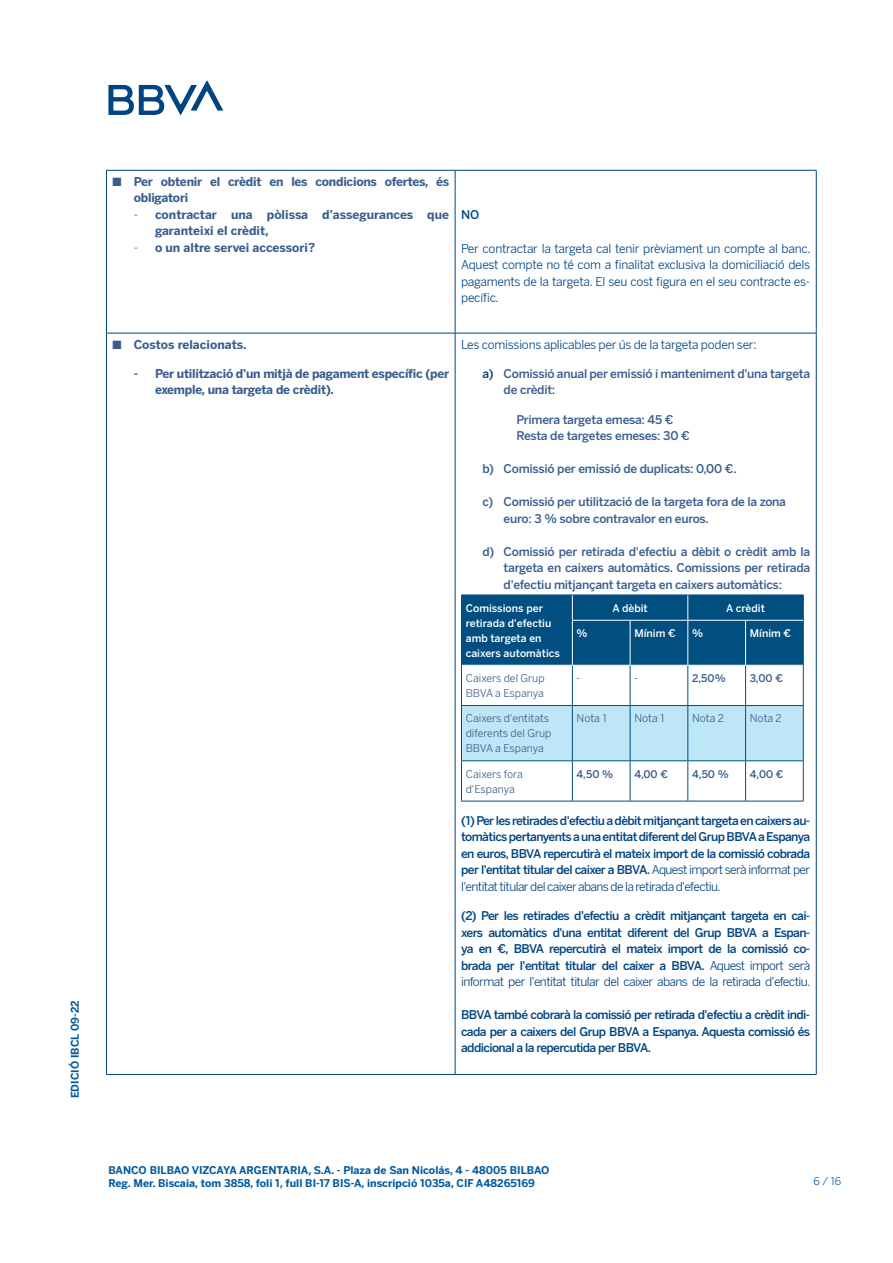
<style>
.page{position:relative;width:893px;height:1263px;background:#fff}
.page>*{position:absolute;margin:0;border:0;box-sizing:border-box;transform-origin:0 0}
.parrafo_columna_secu{font:500 12px/16.5px "Benton Sans BBVA";letter-spacing:-.05em;color:#004481;text-align:justify}
.sangrado_1_-_sin_bul{font:500 12px/16.5px "Benton Sans BBVA";letter-spacing:-.02em;color:#385e8d}
.parrafo_columna_secu-2{font:12px/16.5px "BBVA Benton Sans";letter-spacing:-.02em;color:#004481;text-align:justify}
.sangrado_1{font:700 12px/16.5px "BBVA Benton Sans";letter-spacing:-.02em;color:#385e8d}
.sangrado_1-2{font:700 12px/16.5px "BBVA Benton Sans";color:#385e8d}
.t1{font:700 10.5px/12.6px "BBVA Benton Sans";color:#005aa2}
.t2{font:10.5px/15px "BBVA Benton Sans";color:#385e8d}
.t3{font:500 10.5px/15px "Benton Sans BBVA";color:#fff}
.t4{font:500 10.5px "Benton Sans BBVA";color:#385e8d}
.t5{font:10.5px "BBVA Benton Sans";color:#005aa2}
.s1{font-weight:400}
.s2{color:#004481}
.s3{font-family:"BBVA Benton Sans";font-weight:400}
</style>
<div class="page">
<svg style="left:108px;top:80px;width:115px;height:35px"></svg>
<hr style="left:106px;top:170px;width:349px;height:1px;background:#004481">
<hr style="left:106px;top:170px;width:1px;height:163px;background:#004481">
<hr style="left:455px;top:170px;width:361px;height:1px;background:#004481">
<hr style="left:455px;top:170px;width:1px;height:163px;background:#004481">
<hr style="left:816px;top:170px;width:1px;height:163px;background:#004481">
<hr style="left:106px;top:333px;width:349px;height:1px;background:#004481">
<hr style="left:106px;top:333px;width:1px;height:741px;background:#004481">
<hr style="left:455px;top:333px;width:361px;height:1px;background:#004481">
<hr style="left:455px;top:333px;width:1px;height:741px;background:#004481">
<hr style="left:816px;top:333px;width:1px;height:741px;background:#004481">
<hr style="left:106px;top:1074px;width:349px;height:1px;background:#004481">
<hr style="left:455px;top:1074px;width:361px;height:1px;background:#004481">
<div style="left:462px;top:706px;width:341px;height:54px;background:#bde6f6"></div>
<div style="left:461px;top:595px;width:343px;height:70px;background:#014e80"></div>
<hr style="left:572px;top:620px;width:58px;height:1px;background:#fff">
<hr style="left:572px;top:621px;width:1px;height:44px;background:#fff">
<hr style="left:630px;top:620px;width:58px;height:1px;background:#fff">
<hr style="left:630px;top:621px;width:1px;height:44px;background:#fff">
<hr style="left:688px;top:620px;width:58px;height:1px;background:#fff">
<hr style="left:687px;top:621px;width:1px;height:44px;background:#fff">
<hr style="left:746px;top:620px;width:57px;height:1px;background:#fff">
<hr style="left:745px;top:621px;width:1px;height:44px;background:#fff">
<hr style="left:461px;top:665px;width:1px;height:40px;background:#014e80">
<hr style="left:572px;top:666px;width:1px;height:39px;background:#014e80">
<hr style="left:630px;top:666px;width:1px;height:39px;background:#014e80">
<hr style="left:687px;top:666px;width:1px;height:39px;background:#014e80">
<hr style="left:745px;top:666px;width:1px;height:39px;background:#014e80">
<hr style="left:803px;top:665px;width:1px;height:40px;background:#014e80">
<hr style="left:461px;top:705px;width:111px;height:1px;background:#014e80">
<hr style="left:461px;top:706px;width:1px;height:54px;background:#014e80">
<hr style="left:572px;top:705px;width:58px;height:1px;background:#014e80">
<hr style="left:572px;top:706px;width:1px;height:54px;background:#014e80">
<hr style="left:630px;top:705px;width:58px;height:1px;background:#014e80">
<hr style="left:630px;top:706px;width:1px;height:54px;background:#014e80">
<hr style="left:688px;top:705px;width:58px;height:1px;background:#014e80">
<hr style="left:687px;top:706px;width:1px;height:54px;background:#014e80">
<hr style="left:746px;top:705px;width:58px;height:1px;background:#014e80">
<hr style="left:745px;top:706px;width:1px;height:54px;background:#014e80">
<hr style="left:803px;top:706px;width:1px;height:54px;background:#014e80">
<hr style="left:461px;top:760px;width:111px;height:1px;background:#014e80">
<hr style="left:461px;top:761px;width:1px;height:40px;background:#014e80">
<hr style="left:572px;top:760px;width:58px;height:1px;background:#014e80">
<hr style="left:572px;top:761px;width:1px;height:40px;background:#014e80">
<hr style="left:630px;top:760px;width:58px;height:1px;background:#014e80">
<hr style="left:630px;top:761px;width:1px;height:40px;background:#014e80">
<hr style="left:688px;top:760px;width:58px;height:1px;background:#014e80">
<hr style="left:687px;top:761px;width:1px;height:40px;background:#014e80">
<hr style="left:746px;top:760px;width:58px;height:1px;background:#014e80">
<hr style="left:745px;top:761px;width:1px;height:40px;background:#014e80">
<hr style="left:803px;top:761px;width:1px;height:40px;background:#014e80">
<hr style="left:688px;top:801px;width:58px;height:1px;background:#014e80">
<hr style="left:746px;top:801px;width:58px;height:1px;background:#014e80">
<hr style="left:461px;top:801px;width:111px;height:1px;background:#014e80">
<hr style="left:572px;top:801px;width:58px;height:1px;background:#014e80">
<hr style="left:630px;top:801px;width:58px;height:1px;background:#014e80">
<p class="t1" style="left:69px;top:1098px;width:99px;rotate:-90deg">EDICIÓ IBCL 09-22</p>
<p class="sangrado_1" style="left:134px;top:173px;width:317px;text-indent:-21px">■ Per obtenir el crèdit en les condicions ofertes, és obligatori</p>
<p class="sangrado_1-2" style="left:155px;top:206px;width:296px;text-indent:-21px"><span class="s1">-</span> contractar una pòlissa d'assegurances que garanteixi el crèdit,</p>
<p class="sangrado_1-2" style="left:134px;top:239px;width:183px"><span class="s1">-</span> o un altre servei accessori?</p>
<p class="parrafo_columna_secu" style="left:461px;top:207px;width:20px">NO</p>
<p class="parrafo_columna_secu-2" style="left:461px;top:240px;width:351px">Per contractar la targeta cal tenir prèviament un compte al banc.<br>Aquest compte no té com a finalitat exclusiva la domiciliació dels pagaments de la targeta. El seu cost figura en el seu contracte es&shy;pecífic.</p>
<p class="sangrado_1-2" style="left:112px;top:336px;width:135px">■ Costos relacionats.</p>
<p class="sangrado_1" style="left:155px;top:365px;width:296px;text-indent:-21px">- Per utilització d'un mitjà de pagament específic (per exemple, una targeta de crèdit).</p>
<p class="parrafo_columna_secu-2" style="left:461px;top:336px;width:297px">Les comissions aplicables per ús de la targeta poden ser:</p>
<p class="sangrado_1_-_sin_bul" style="left:504px;top:365px;width:308px;text-indent:-21px"><span class="s2">a)</span> Comissió anual per emissió i manteniment d'una targeta de crèdit:</p>
<p class="sangrado_1_-_sin_bul" style="left:516px;top:411px;width:159px">Primera targeta emesa: 45 €</p>
<p class="sangrado_1_-_sin_bul" style="left:516px;top:428px;width:175px">Resta de targetes emeses: 30 €</p>
<p class="sangrado_1_-_sin_bul" style="left:482px;top:461px;width:256px">b) Comissió per emissió de duplicats: 0,00 €.</p>
<p class="sangrado_1_-_sin_bul" style="left:482px;top:494px;width:305px">c) Comissió per utilització de la targeta fora de la zona</p>
<p class="sangrado_1_-_sin_bul" style="left:504px;top:510px;width:207px">euro: 3 % sobre contravalor en euros.</p>
<p class="sangrado_1_-_sin_bul" style="left:504px;top:543px;width:308px;text-align:justify;text-indent:-21px">d) Comissió per retirada d'efectiu a dèbit o crèdit amb la targeta en caixers automàtics. Comissions per retirada d'efectiu mitjançant targeta en caixers automàtics:</p>
<p class="t3" style="left:466px;top:600px;width:96px">Comissions per retirada d'efectiu amb targeta en caixers automàtics</p>
<p class="t3" style="left:612px;top:600px;width:37px">A dèbit</p>
<p class="t3" style="left:726px;top:600px;width:40px">A crèdit</p>
<p class="t3" style="left:577px;top:626px;width:13px">%</p>
<p class="t3" style="left:634px;top:626px;width:43px">Mínim €</p>
<p class="t3" style="left:692px;top:626px;width:13px">%</p>
<p class="t3" style="left:750px;top:626px;width:43px">Mínim €</p>
<p class="t2" style="left:466px;top:671px;width:80px">Caixers del Grup<br>BBVA a Espanya</p>
<p class="t2" style="left:577px;top:671px;width:5px">-</p>
<p class="t2" style="left:634px;top:671px;width:5px">-</p>
<p class="t4" style="left:692px;top:672px;width:35px">2,50%</p>
<p class="t4" style="left:750px;top:672px;width:35px">3,00 €</p>
<p class="t2" style="left:466px;top:711px;width:87px">Caixers d'entitats diferents del Grup<br>BBVA a Espanya</p>
<p class="t2" style="left:577px;top:711px;width:32px">Nota 1</p>
<p class="t2" style="left:634px;top:711px;width:32px">Nota 1</p>
<p class="t2" style="left:692px;top:711px;width:33px">Nota 2</p>
<p class="t2" style="left:750px;top:711px;width:33px">Nota 2</p>
<p class="t2" style="left:466px;top:766px;width:58px">Caixers fora d'Espanya</p>
<p class="t4" style="left:577px;top:767px;width:38px">4,50 %</p>
<p class="t4" style="left:634px;top:767px;width:35px">4,00 €</p>
<p class="t4" style="left:692px;top:767px;width:38px">4,50 %</p>
<p class="t4" style="left:750px;top:767px;width:35px">4,00 €</p>
<p class="parrafo_columna_secu" style="left:461px;top:812px;width:351px">(1) Per les retirades d'efectiu a dèbit mitjançant targeta en caixers au&shy;tomàtics pertanyents a una entitat diferent del Grup BBVA a Espanya en euros, BBVA repercutirà el mateix import de la comissió cobrada per l'entitat titular del caixer a BBVA. <span class="s3">Aquest import serà informat per l'entitat titular del caixer abans de la retirada d'efectiu.</span></p>
<p class="parrafo_columna_secu" style="left:461px;top:907px;width:351px">(2) Per les retirades d'efectiu a crèdit mitjançant targeta en cai&shy;xers automàtics d'una entitat diferent del Grup BBVA a Espan&shy;ya en €, BBVA repercutirà el mateix import de la comissió co&shy;brada per l'entitat titular del caixer a BBVA. <span class="s3">Aquest import serà informat per l'entitat titular del caixer abans de la retirada d'efectiu.</span></p>
<p class="parrafo_columna_secu" style="left:461px;top:1006px;width:351px">BBVA també cobrarà la comissió per retirada d'efectiu a crèdit indi&shy;cada per a caixers del Grup BBVA a Espanya. Aquesta comissió és addicional a la repercutida per BBVA.</p>
<p class="t1" style="left:108px;top:1164px;width:442px">BANCO BILBAO VIZCAYA ARGENTARIA, S.A. - Plaza de San Nicolás, 4 - 48005 BILBAO<br>Reg. Mer. Biscaia, tom 3858, foli 1, full BI-17 BIS-A, inscripció 1035a, CIF A48265169</p>
<p class="t5" style="left:813px;top:1175px;width:29px">6 / 16</p>
</div>
